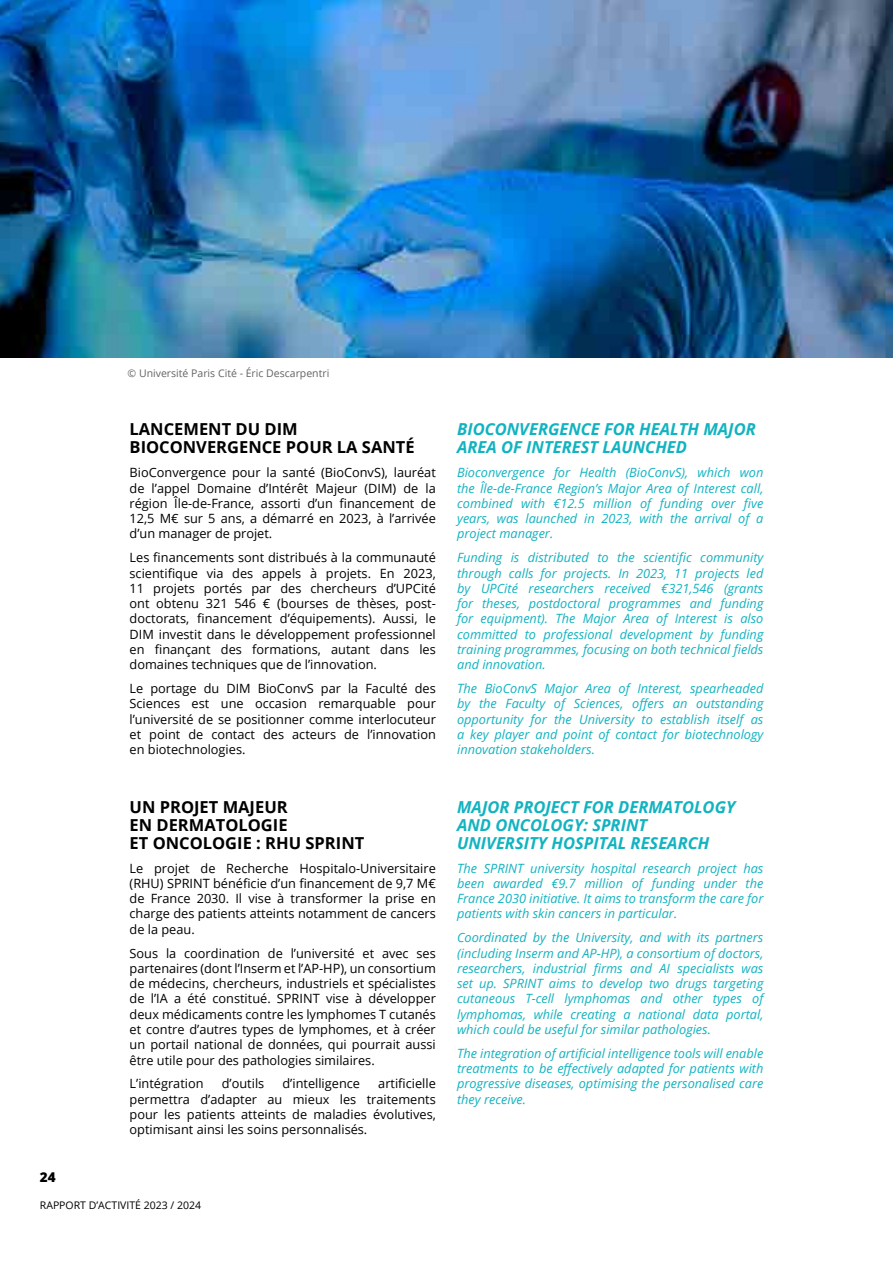
<style>
.page{position:relative;width:893px;height:1263px;background:#fff}
.page>*{position:absolute;margin:0;border:0;box-sizing:border-box;transform-origin:0 0}
.Titre_2_EN{font:italic 700 16.5px/18px "Open Sans";color:#12b3c0}
.Titre_2{font:700 16.5px/18px "Open Sans";color:#000}
.t1{font:800 13.5px "Open Sans";color:#000}
.Courant{font:12.75px/15.3px "Open Sans";color:#000;text-align:justify}
.Courant_EN{font:italic 12.75px/15.3px "Open Sans";color:#12b3c0;text-align:justify}
.Legende{font:10.5px "Open Sans";color:#646363}
.t2{font:10.5px "Open Sans";color:#000}
</style>
<div class="page">
<img style="left:0;top:0;width:893px;height:358px">
<p class="Legende" style="left:128px;top:366px;width:203px">© Université Paris Cité - Éric Descarpentri</p>
<p class="Titre_2" style="left:130px;top:420px;width:287px">LANCEMENT DU DIM<br>BIOCONVERGENCE POUR LA SANTÉ</p>
<p class="Courant" style="left:130px;top:465px;width:308px">BioConvergence pour la santé (BioConvS), lauréat de l’appel Domaine d’Intérêt Majeur (DIM) de la région Île-de-France, assorti d’un financement de 12,5 M€ sur 5 ans, a démarré en 2023, à l’arrivée d’un manager de projet.</p>
<p class="Courant" style="left:130px;top:550px;width:308px">Les financements sont distribués à la communauté scientifique via des appels à projets. En 2023, 11 projets portés par des chercheurs d’UPCité ont obtenu 321 546 € (bourses de thèses, post&shy;doctorats, financement d’équipements). Aussi, le DIM investit dans le développement professionnel en finançant des formations, autant dans les domaines techniques que de l’innovation.</p>
<p class="Courant" style="left:130px;top:680px;width:308px">Le portage du DIM BioConvS par la Faculté des Sciences est une occasion remarquable pour l’université de se positionner comme interlocuteur et point de contact des acteurs de l’innovation en biotechnologies.</p>
<p class="t1" style="left:40px;top:1166px;width:17px">24</p>
<p class="Titre_2" style="left:130px;top:797px;width:236px">UN PROJET MAJEUR<br>EN DERMATOLOGIE<br>ET ONCOLOGIE : RHU SPRINT</p>
<p class="Courant" style="left:130px;top:860px;width:308px">Le projet de Recherche Hospitalo-Universitaire (RHU) SPRINT bénéficie d’un financement de 9,7 M€ de France 2030. Il vise à transformer la prise en charge des patients atteints notamment de cancers de la peau.</p>
<p class="Courant" style="left:130px;top:945px;width:308px">Sous la coordination de l’université et avec ses partenaires (dont l’Inserm et l’AP-HP), un consortium de médecins, chercheurs, industriels et spécialistes de l’IA a été constitué. SPRINT vise à développer deux médicaments contre les lymphomes T cutanés et contre d’autres types de lymphomes, et à créer un portail national de données, qui pourrait aussi être utile pour des pathologies similaires.</p>
<p class="Courant" style="left:130px;top:1076px;width:76px">L’intégration</p>
<p class="Courant" style="left:222px;top:1076px;width:44px">d’outils</p>
<p class="Courant" style="left:282px;top:1076px;width:79px">d’intelligence</p>
<p class="Courant" style="left:130px;top:1076px;width:308px;text-indent:249px">artificielle permettra d’adapter au mieux les traitements pour les patients atteints de maladies évolutives, optimisant ainsi les soins personnalisés.</p>
<p class="t2" style="left:40px;top:1198px;width:163px">RAPPORT D’ACTIVITÉ 2023 / 2024</p>
<p class="Titre_2_EN" style="left:457px;top:420px;width:300px">BIOCONVERGENCE FOR HEALTH MAJOR<br>AREA OF INTEREST LAUNCHED</p>
<p class="Courant_EN" style="left:457px;top:465px;width:308px">Bioconvergence for Health (BioConvS), which won the Île-de-France Region’s Major Area of Interest call, combined with €12.5 million of funding over five years, was launched in 2023, with the arrival of a project manager.</p>
<p class="Courant_EN" style="left:457px;top:550px;width:308px">Funding is distributed to the scientific community through calls for projects. In 2023, 11 projects led by UPCité researchers received €321,546 (grants for theses, postdoctoral programmes and funding for equipment). The Major Area of Interest is also committed to professional development by funding training programmes, focusing on both technical fields and innovation.</p>
<p class="Courant_EN" style="left:457px;top:680px;width:308px">The BioConvS Major Area of Interest, spearheaded by the Faculty of Sciences, offers an outstanding opportunity for the University to establish itself as a key player and point of contact for biotechnology innovation stakeholders.</p>
<p class="Titre_2_EN" style="left:457px;top:797px;width:280px">MAJOR PROJECT FOR DERMATOLOGY<br>AND ONCOLOGY: SPRINT<br>UNIVERSITY HOSPITAL RESEARCH</p>
<p class="Courant_EN" style="left:457px;top:860px;width:308px">The SPRINT university hospital research project has been awarded €9.7 million of funding under the France 2030 initiative. It aims to transform the care for patients with skin cancers in particular.</p>
<p class="Courant_EN" style="left:457px;top:929px;width:308px">Coordinated by the University, and with its partners (including Inserm and AP-HP), a consortium of doctors, researchers, industrial firms and AI specialists was set up. SPRINT aims to develop two drugs targeting cutaneous T-cell lymphomas and other types of lymphomas, while creating a national data portal, which could be useful for similar pathologies.</p>
<p class="Courant_EN" style="left:457px;top:1045px;width:308px">The integration of artificial intelligence tools will enable treatments to be effectively adapted for patients with progressive diseases, optimising the personalised care they receive.</p>
</div>
